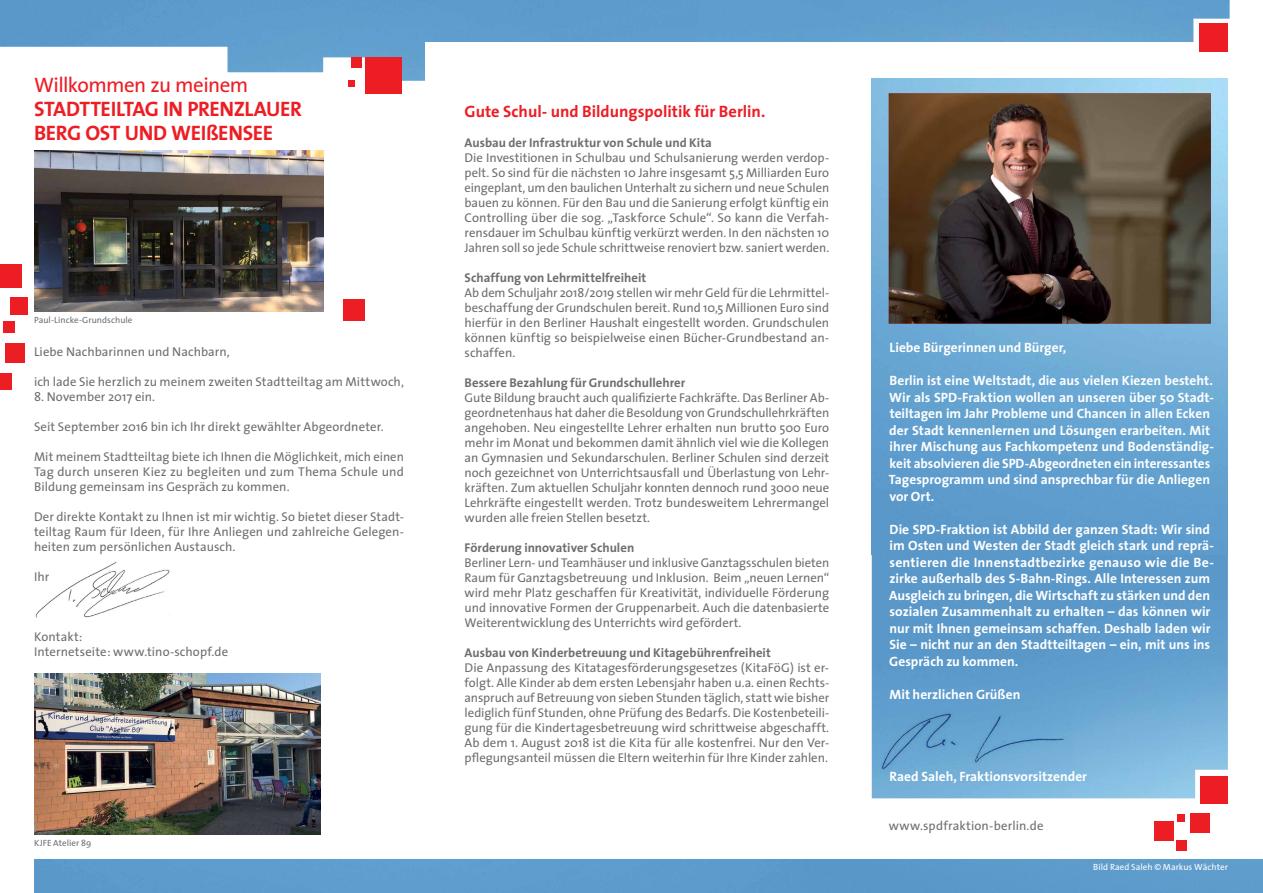
<style>
.page{position:relative;width:1263px;height:893px;background:#fff}
.page>*{position:absolute;margin:0;border:0;box-sizing:border-box;transform-origin:0 0}
.t1{font:700 21px/24px "The Sans";letter-spacing:-.02em;color:#ed1d24}
.t2{font:21px "The Sans";letter-spacing:-.025em;color:#ed1d24}
.t3{font:700 16.5px "The Sans";color:#ed1d24}
.t4{font:700 13.5px/16.5px "The Sans";color:#fff}
.t5{font:12.75px/15px "The Sans";color:#6d6e71;text-align:justify}
.t6{font:700 12.75px "The Sans";color:#6d6e71}
.t7{font:9px "The Sans";letter-spacing:.005em;color:#6d6e71}
.t8{font:9px "The Sans";letter-spacing:.005em;color:#fff}
</style>
<div class="page">
<img style="left:0;top:0;width:698px;height:81px">
<div style="left:425px;top:42px;width:769px;height:138px;background:#fff"></div>
<div style="left:698px;top:0;width:531px;height:42px;background:#619fce"></div>
<div style="left:34px;top:859px;width:770px;height:34px;background:#5d9bcc"></div>
<div style="left:804px;top:859px;width:459px;height:34px;background:#5c9acb"></div>
<div style="left:1200px;top:776px;width:28px;height:27px;background:#ed1d24"></div>
<div style="left:1190px;top:813px;width:19px;height:20px;background:#ed1d24"></div>
<div style="left:1177px;top:814px;width:8px;height:8px;background:#ed1d24"></div>
<div style="left:1154px;top:821px;width:19px;height:19px;background:#ed1d24"></div>
<div style="left:1176px;top:841px;width:10px;height:10px;background:#ed1d24"></div>
<img style="left:872px;top:555px;width:356px;height:243px">
<img style="left:872px;top:79px;width:356px;height:476px">
<img style="left:889px;top:93px;width:322px;height:231px">
<img style="left:874px;top:707px;width:200px;height:70px">
<div style="left:1199px;top:23px;width:29px;height:29px;background:#ed1d24"></div>
<div style="left:365px;top:57px;width:37px;height:37px;background:#ed1d24"></div>
<div style="left:5px;top:343px;width:19px;height:19px;background:#ed1d24"></div>
<div style="left:10px;top:298px;width:17px;height:17px;background:#ed1d24"></div>
<div style="left:4px;top:322px;width:11px;height:11px;background:#ed1d24"></div>
<div style="left:0;top:373px;width:12px;height:16px;background:#ed1d24"></div>
<div style="left:0;top:265px;width:21px;height:23px;background:#ed1d24"></div>
<div style="left:352px;top:57px;width:10px;height:11px;background:#ed1d24"></div>
<div style="left:348px;top:80px;width:7px;height:7px;background:#ed1d24"></div>
<div style="left:343px;top:299px;width:22px;height:22px;background:#ed1d24"></div>
<img style="left:34px;top:150px;width:289px;height:162px">
<img style="left:35px;top:562px;width:135px;height:56px">
<img style="left:34px;top:673px;width:287px;height:162px">
<h1 class="t2" style="left:34px;top:68px;width:216px">Willkommen zu meinem</h1>
<h1 class="t1" style="left:34px;top:97px;width:270px">STADTTEILTAG IN PRENZLAUER<br>BERG OST UND WEIßENSEE</h1>
<p class="t3" style="left:465px;top:98px;width:302px">Gute Schul- und Bildungspolitik für Berlin.</p>
<p class="t6" style="left:465px;top:132px;width:249px">Ausbau der Infrastruktur von Schule und Kita</p>
<p class="t5" style="left:465px;top:150px;width:366px">Die Investitionen in Schulbau und Schulsanierung werden verdop&shy;pelt. So sind für die nächsten 10 Jahre insgesamt 5,5 Milliarden Euro eingeplant, um den baulichen Unterhalt zu sichern und neue Schulen bauen zu können. Für den Bau und die Sanierung erfolgt künftig ein Controlling über die sog. „Taskforce Schule“. So kann die Verfah&shy;rensdauer im Schulbau künftig verkürzt werden. In den nächsten 10<br>Jahren soll so jede Schule schrittweise renoviert bzw. saniert werden.</p>
<p class="t6" style="left:465px;top:267px;width:183px">Schaffung von Lehrmittelfreiheit</p>
<p class="t5" style="left:465px;top:285px;width:366px">Ab dem Schuljahr 2018/2019 stellen wir mehr Geld für die Lehrmittel&shy;beschaffung der Grundschulen bereit. Rund 10,5 Millionen Euro sind hierfür in den Berliner Haushalt eingestellt worden. Grundschulen können künftig so beispielweise einen Bücher-Grundbestand an&shy;schaffen.</p>
<p class="t6" style="left:465px;top:372px;width:222px">Bessere Bezahlung für Grundschullehrer</p>
<p class="t5" style="left:465px;top:390px;width:366px">Gute Bildung braucht auch qualifizierte Fachkräfte. Das Berliner Ab&shy;geordnetenhaus hat daher die Besoldung von Grundschullehrkräften angehoben. Neu eingestellte Lehrer erhalten nun brutto 500 Euro mehr im Monat und bekommen damit ähnlich viel wie die Kollegen an Gymnasien und Sekundarschulen. Berliner Schulen sind derzeit noch gezeichnet von Unterrichtsausfall und Überlastung von Lehr&shy;kräften. Zum aktuellen Schuljahr konnten dennoch rund 3000 neue Lehrkräfte eingestellt werden. Trotz bundesweitem Lehrermangel wurden alle freien Stellen besetzt.</p>
<p class="t6" style="left:465px;top:537px;width:171px">Förderung innovativer Schulen</p>
<p class="t5" style="left:465px;top:555px;width:366px">Berliner Lern- und Teamhäuser und inklusive Ganztagsschulen bieten Raum für Ganztagsbetreuung und Inklusion. Beim „neuen Lernen“ wird mehr Platz geschaffen für Kreativität, individuelle Förderung und innovative Formen der Gruppenarbeit. Auch die datenbasierte Weiterentwicklung des Unterrichts wird gefördert.</p>
<p class="t6" style="left:465px;top:642px;width:308px">Ausbau von Kinderbetreuung und Kitagebührenfreiheit</p>
<p class="t5" style="left:465px;top:660px;width:366px">Die Anpassung des Kitatagesförderungsgesetzes (KitaFöG) ist er&shy;folgt. Alle Kinder ab dem ersten Lebensjahr haben u.a. einen Rechts&shy;anspruch auf Betreuung von sieben Stunden täglich, statt wie bisher lediglich fünf Stunden, ohne Prüfung des Bedarfs. Die Kostenbeteili&shy;gung für die Kindertagesbetreuung wird schrittweise abgeschafft.<br>Ab dem 1. August 2018 ist die Kita für alle kostenfrei. Nur den Ver&shy;pflegungsanteil müssen die Eltern weiterhin für Ihre Kinder zahlen.</p>
<p class="t7" style="left:34px;top:312px;width:100px">Paul-Lincke-Grundschule</p>
<p class="t5" style="left:34px;top:344px;width:197px">Liebe Nachbarinnen und Nachbarn,</p>
<p class="t5" style="left:34px;top:374px;width:371px">ich lade Sie herzlich zu meinem zweiten Stadtteiltag am Mittwoch,</p>
<p class="t5" style="left:34px;top:389px;width:123px">8. November 2017 ein.</p>
<p class="t5" style="left:34px;top:419px;width:351px">Seit September 2016 bin ich Ihr direkt gewählter Abgeordneter.</p>
<p class="t5" style="left:34px;top:449px;width:371px">Mit meinem Stadtteiltag biete ich Ihnen die Möglichkeit, mich einen Tag durch unseren Kiez zu begleiten und zum Thema Schule und Bildung gemeinsam ins Gespräch zu kommen.</p>
<p class="t5" style="left:34px;top:509px;width:371px">Der direkte Kontakt zu Ihnen ist mir wichtig. So bietet dieser Stadt&shy;teiltag Raum für Ideen, für Ihre Anliegen und zahlreiche Gelegen&shy;heiten zum persönlichen Austausch.</p>
<p class="t5" style="left:34px;top:569px;width:17px">Ihr</p>
<p class="t5" style="left:34px;top:629px;width:196px">Kontakt:<br>Internetseite: www.tino-schopf.de</p>
<p class="t7" style="left:34px;top:835px;width:59px">KJFE Atelier 89</p>
<p class="t4" style="left:890px;top:339px;width:178px">Liebe Bürgerinnen und Bürger,</p>
<p class="t4" style="left:889px;top:372px;width:326px">Berlin ist eine Weltstadt, die aus vielen Kiezen besteht.<br>Wir als SPD-Fraktion wollen an unseren über 50 Stadt&shy;teiltagen im Jahr Probleme und Chancen in allen Ecken der Stadt kennenlernen und Lösungen erarbeiten. Mit ihrer Mischung aus Fachkompetenz und Bodenständig&shy;keit absolvieren die SPD-Abgeordneten ein interessantes Tagesprogramm und sind ansprechbar für die Anliegen vor Ort.</p>
<p class="t4" style="left:889px;top:521px;width:326px">Die SPD-Fraktion ist Abbild der ganzen Stadt: Wir sind im Osten und Westen der Stadt gleich stark und reprä&shy;sentieren die Innenstadtbezirke genauso wie die Be&shy;zirke außerhalb des S-Bahn-Rings. Alle Interessen zum Ausgleich zu bringen, die Wirtschaft zu stärken und den sozialen Zusammenhalt zu erhalten – das können wir nur mit Ihnen gemeinsam schaffen. Deshalb laden wir Sie – nicht nur an den Stadtteiltagen – ein, mit uns ins Gespräch zu kommen.</p>
<p class="t4" style="left:889px;top:686px;width:132px">Mit herzlichen Grüßen</p>
<p class="t4" style="left:890px;top:768px;width:199px">Raed Saleh, Fraktionsvorsitzender</p>
<p class="t5" style="left:889px;top:817px;width:156px">www.spdfraktion-berlin.de</p>
<p class="t8" style="left:1093px;top:860px;width:136px">Bild Raed Saleh © Markus Wächter</p>
</div>
